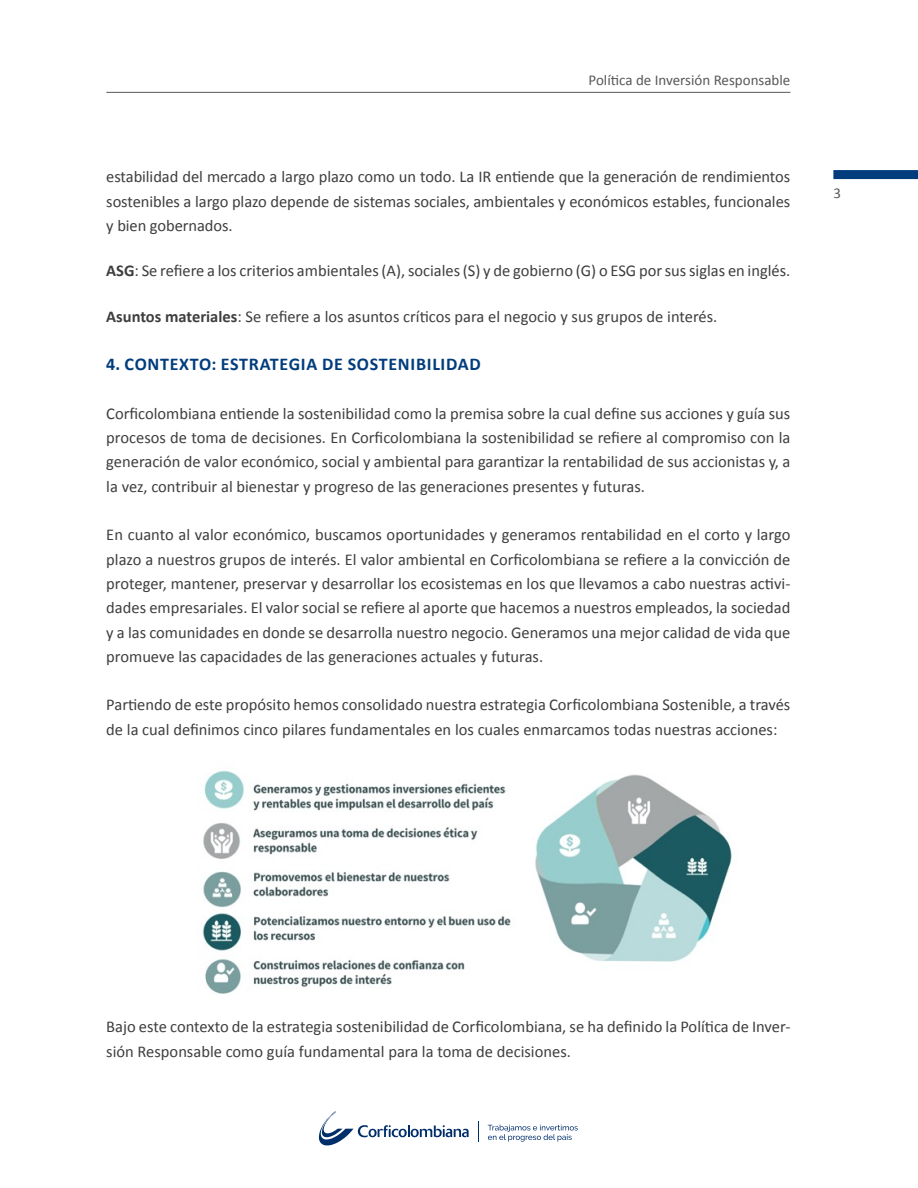
<style>
.page{position:relative;width:918px;height:1188px;background:#fff}
.page>*{position:absolute;margin:0;border:0;box-sizing:border-box;transform-origin:0 0}
.Título_1{font:700 18px "Calibri";letter-spacing:.04em;color:#013d7d}
.TEXTO{font:16.5px/24.3px "Calibri";color:#3e3e3f;text-align:justify}
.t1{font:15px "Calibri";color:#57585a}
.s1{font-weight:700}
</style>
<div class="page">
<div style="left:833px;top:170px;width:85px;height:9px;background:#013d7d"></div>
<hr style="left:106px;top:92px;width:684px;height:1px;background:#57585a">
<svg style="left:488px;top:1125px;width:90px;height:17px"></svg>
<svg style="left:319px;top:1111px;width:150px;height:35px"></svg>
<img style="left:203px;top:770px;width:529px;height:224px">
<p class="t1" style="left:589px;top:70px;width:203px">Política de Inversión Responsable</p>
<p class="TEXTO" style="left:106px;top:165px;width:685px">estabilidad del mercado a largo plazo como un todo. La IR entiende que la generación de rendimientos sostenibles a largo plazo depende de sistemas sociales, ambientales y económicos estables, funcionales y bien gobernados.</p>
<p class="TEXTO" style="left:106px;top:259px;width:686px"><span class="s1">ASG</span>: Se refiere a los criterios ambientales (A), sociales (S) y de gobierno (G) o ESG por sus siglas en inglés.</p>
<p class="TEXTO" style="left:106px;top:304px;width:613px"><span class="s1">Asuntos materiales</span>: Se refiere a los asuntos críticos para el negocio y sus grupos de interés.</p>
<p class="Título_1" style="left:106px;top:353px;width:376px">4. CONTEXTO: ESTRATEGIA DE SOSTENIBILIDAD</p>
<p class="TEXTO" style="left:106px;top:401px;width:686px">Corficolombiana entiende la sostenibilidad como la premisa sobre la cual define sus acciones y guía sus procesos de toma de decisiones. En Corficolombiana la sostenibilidad se refiere al compromiso con la generación de valor económico, social y ambiental para garantizar la rentabilidad de sus accionistas y, a la vez, contribuir al bienestar y progreso de las generaciones presentes y futuras.</p>
<p class="TEXTO" style="left:106px;top:523px;width:686px">En cuanto al valor económico, buscamos oportunidades y generamos rentabilidad en el corto y largo plazo a nuestros grupos de interés. El valor ambiental en Corficolombiana se refiere a la convicción de proteger, mantener, preservar y desarrollar los ecosistemas en los que llevamos a cabo nuestras activi&shy;dades empresariales. El valor social se refiere al aporte que hacemos a nuestros empleados, la sociedad y a las comunidades en donde se desarrolla nuestro negocio. Generamos una mejor calidad de vida que promueve las capacidades de las generaciones actuales y futuras.</p>
<p class="TEXTO" style="left:106px;top:693px;width:686px">Partiendo de este propósito hemos consolidado nuestra estrategia Corficolombiana Sostenible, a través de la cual definimos cinco pilares fundamentales en los cuales enmarcamos todas nuestras acciones:</p>
<p class="t1" style="left:833px;top:184px;width:9px">3</p>
<p class="TEXTO" style="left:106px;top:1015px;width:686px">Bajo este contexto de la estrategia sostenibilidad de Corficolombiana, se ha definido la Política de Inver&shy;sión Responsable como guía fundamental para la toma de decisiones.</p>
</div>
